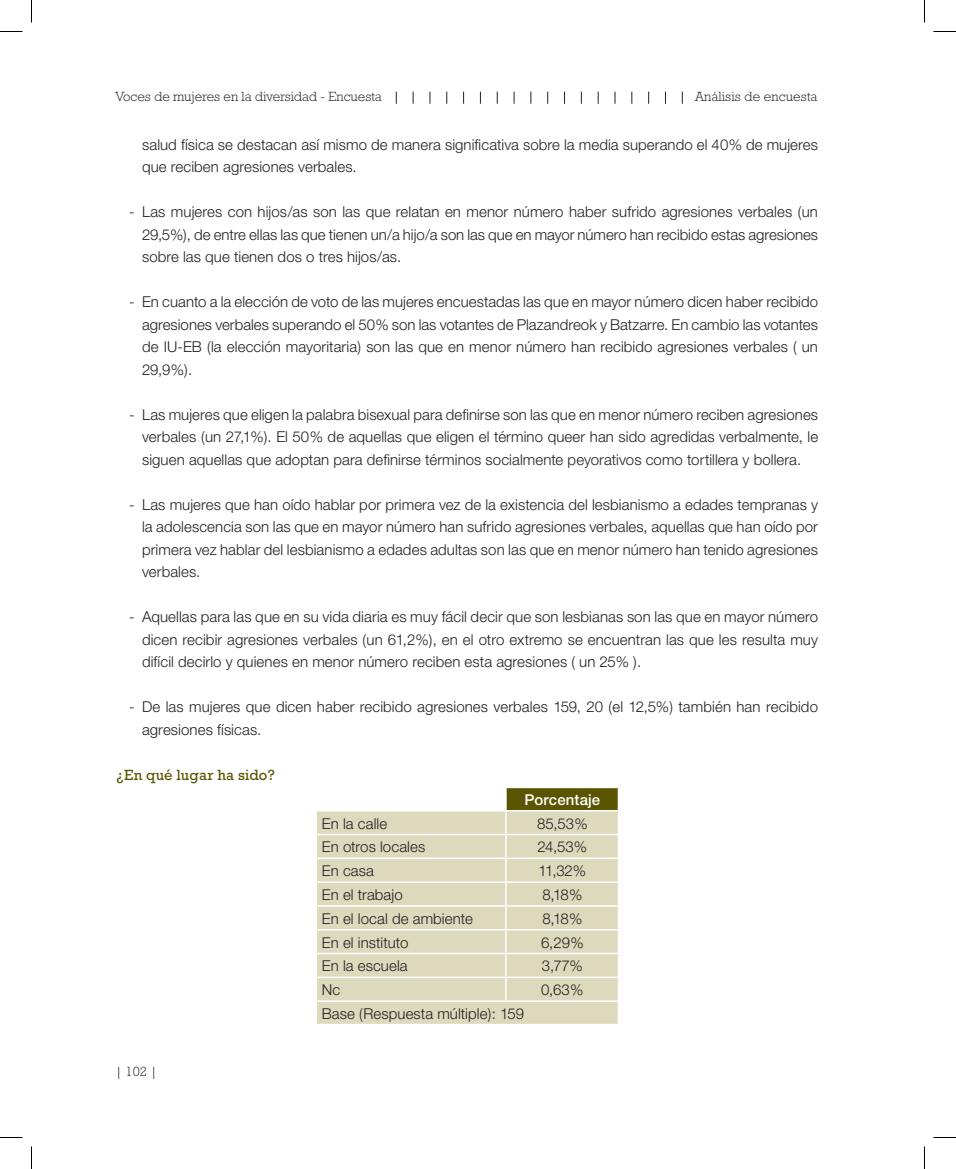
<style>
.page{position:relative;width:956px;height:1169px;background:#fff}
.page>*{position:absolute;margin:0;border:0;box-sizing:border-box;transform-origin:0 0}
.t1{font:300 15px/22.5px "Helvetica Neue";letter-spacing:.005em;color:#231f20;text-align:justify}
.t2{font:15px "Rockwell";letter-spacing:.015em;color:#5a5500}
.t3{font:500 15px "Helvetica Neue";letter-spacing:.01em;color:#fff}
.t4{font:300 13.5px "Rockwell";color:#231f20}
</style>
<div class="page">
<svg style="left:396px;top:92px;width:1px;height:12px"></svg>
<svg style="left:413px;top:92px;width:1px;height:12px"></svg>
<svg style="left:430px;top:92px;width:1px;height:12px"></svg>
<svg style="left:446px;top:92px;width:1px;height:12px"></svg>
<svg style="left:463px;top:92px;width:1px;height:12px"></svg>
<svg style="left:480px;top:92px;width:1px;height:12px"></svg>
<svg style="left:497px;top:92px;width:1px;height:12px"></svg>
<svg style="left:514px;top:92px;width:1px;height:12px"></svg>
<svg style="left:530px;top:92px;width:1px;height:12px"></svg>
<svg style="left:547px;top:92px;width:1px;height:12px"></svg>
<svg style="left:564px;top:92px;width:1px;height:12px"></svg>
<svg style="left:581px;top:92px;width:1px;height:12px"></svg>
<svg style="left:598px;top:92px;width:1px;height:12px"></svg>
<svg style="left:615px;top:92px;width:1px;height:12px"></svg>
<svg style="left:631px;top:92px;width:1px;height:12px"></svg>
<svg style="left:648px;top:92px;width:1px;height:12px"></svg>
<svg style="left:665px;top:92px;width:1px;height:12px"></svg>
<svg style="left:682px;top:92px;width:1px;height:12px"></svg>
<div style="left:506px;top:787px;width:113px;height:23px;background:#5a5500"></div>
<div style="left:317px;top:811px;width:301px;height:212px;background:#dcd9bc"></div>
<hr style="left:506px;top:786px;width:114px;height:2px;background:#fff">
<hr style="left:618px;top:788px;width:2px;height:22px;background:#fff">
<hr style="left:505px;top:788px;width:2px;height:22px;background:#fff">
<hr style="left:505px;top:811px;width:2px;height:22px;background:#fff">
<hr style="left:317px;top:833px;width:189px;height:2px;background:#fff">
<hr style="left:506px;top:833px;width:112px;height:2px;background:#fff">
<hr style="left:505px;top:835px;width:2px;height:22px;background:#fff">
<hr style="left:317px;top:857px;width:189px;height:2px;background:#fff">
<hr style="left:506px;top:857px;width:112px;height:2px;background:#fff">
<hr style="left:505px;top:859px;width:2px;height:22px;background:#fff">
<hr style="left:317px;top:881px;width:189px;height:2px;background:#fff">
<hr style="left:506px;top:881px;width:112px;height:2px;background:#fff">
<hr style="left:505px;top:883px;width:2px;height:22px;background:#fff">
<hr style="left:317px;top:905px;width:189px;height:1px;background:#fff">
<hr style="left:506px;top:905px;width:112px;height:1px;background:#fff">
<hr style="left:505px;top:906px;width:2px;height:23px;background:#fff">
<hr style="left:317px;top:929px;width:189px;height:1px;background:#fff">
<hr style="left:506px;top:929px;width:112px;height:1px;background:#fff">
<hr style="left:505px;top:930px;width:2px;height:22px;background:#fff">
<hr style="left:317px;top:952px;width:189px;height:2px;background:#fff">
<hr style="left:506px;top:952px;width:112px;height:2px;background:#fff">
<hr style="left:505px;top:954px;width:2px;height:22px;background:#fff">
<hr style="left:317px;top:976px;width:189px;height:2px;background:#fff">
<hr style="left:506px;top:976px;width:112px;height:2px;background:#fff">
<hr style="left:505px;top:978px;width:2px;height:22px;background:#fff">
<hr style="left:317px;top:1000px;width:189px;height:1px;background:#fff">
<hr style="left:506px;top:1000px;width:112px;height:1px;background:#fff">
<svg style="left:0;top:31px;width:22px;height:1px"></svg>
<svg style="left:933px;top:31px;width:23px;height:1px"></svg>
<svg style="left:0;top:1137px;width:22px;height:1px"></svg>
<svg style="left:933px;top:1137px;width:23px;height:1px"></svg>
<svg style="left:31px;top:0;width:1px;height:23px"></svg>
<svg style="left:31px;top:1146px;width:1px;height:23px"></svg>
<svg style="left:924px;top:0;width:1px;height:23px"></svg>
<svg style="left:924px;top:1146px;width:1px;height:23px"></svg>
<p class="t4" style="left:115px;top:88px;width:268px">Voces de mujeres en la diversidad - Encuesta</p>
<p class="t4" style="left:695px;top:88px;width:124px">Análisis de encuesta</p>
<p class="t1" style="left:142px;top:133px;width:678px">salud física se destacan así mismo de manera significativa sobre la media superando el 40% de mujeres que reciben agresiones verbales.</p>
<p class="t1" style="left:142px;top:200px;width:678px;text-indent:-13px">- Las mujeres con hijos/as son las que relatan en menor número haber sufrido agresiones verbales (un 29,5%), de entre ellas las que tienen un/a hijo/a son las que en mayor número han recibido estas agresiones sobre las que tienen dos o tres hijos/as.</p>
<p class="t1" style="left:142px;top:290px;width:678px;text-indent:-13px">- En cuanto a la elección de voto de las mujeres encuestadas las que en mayor número dicen haber recibido agresiones verbales superando el 50% son las votantes de Plazandreok y Batzarre. En cambio las votantes de IU-EB (la elección mayoritaria) son las que en menor número han recibido agresiones verbales ( un 29,9%).</p>
<p class="t1" style="left:142px;top:403px;width:678px;text-indent:-13px">- Las mujeres que eligen la palabra bisexual para definirse son las que en menor número reciben agresiones verbales (un 27,1%). El 50% de aquellas que eligen el término queer han sido agredidas verbalmente, le siguen aquellas que adoptan para definirse términos socialmente peyorativos como tortillera y bollera.</p>
<p class="t1" style="left:142px;top:493px;width:678px;text-indent:-13px">- Las mujeres que han oído hablar por primera vez de la existencia del lesbianismo a edades tempranas y la adolescencia son las que en mayor número han sufrido agresiones verbales, aquellas que han oído por primera vez hablar del lesbianismo a edades adultas son las que en menor número han tenido agresiones verbales.</p>
<p class="t1" style="left:142px;top:605px;width:677px;text-indent:-13px">- Aquellas para las que en su vida diaria es muy fácil decir que son lesbianas son las que en mayor número dicen recibir agresiones verbales (un 61,2%), en el otro extremo se encuentran las que les resulta muy difícil decirlo y quienes en menor número reciben esta agresiones ( un 25% ).</p>
<p class="t1" style="left:142px;top:695px;width:677px;text-indent:-13px">- De las mujeres que dicen haber recibido agresiones verbales 159, 20 (el 12,5%) también han recibido agresiones físicas.</p>
<p class="t2" style="left:117px;top:766px;width:160px">¿En qué lugar ha sido?</p>
<p class="t3" style="left:524px;top:790px;width:77px">Porcentaje</p>
<p class="t1" style="left:322px;top:811px;width:67px">En la calle</p>
<p class="t1" style="left:537px;top:811px;width:52px">85,53%</p>
<p class="t1" style="left:322px;top:835px;width:105px">En otros locales</p>
<p class="t1" style="left:537px;top:835px;width:51px">24,53%</p>
<p class="t1" style="left:322px;top:859px;width:54px">En casa</p>
<p class="t1" style="left:538px;top:859px;width:49px">11,32%</p>
<p class="t1" style="left:322px;top:883px;width:82px">En el trabajo</p>
<p class="t1" style="left:542px;top:883px;width:42px">8,18%</p>
<p class="t1" style="left:322px;top:906px;width:152px">En el local de ambiente</p>
<p class="t1" style="left:542px;top:906px;width:42px">8,18%</p>
<p class="t1" style="left:322px;top:930px;width:88px">En el instituto</p>
<p class="t1" style="left:541px;top:930px;width:44px">6,29%</p>
<p class="t1" style="left:322px;top:954px;width:87px">En la escuela</p>
<p class="t1" style="left:542px;top:954px;width:43px">3,77%</p>
<p class="t1" style="left:322px;top:978px;width:20px">Nc</p>
<p class="t1" style="left:541px;top:978px;width:44px">0,63%</p>
<p class="t1" style="left:322px;top:1002px;width:204px">Base (Respuesta múltiple): 159</p>
<p class="t4" style="left:115px;top:1063px;width:43px">| 102 |</p>
</div>
